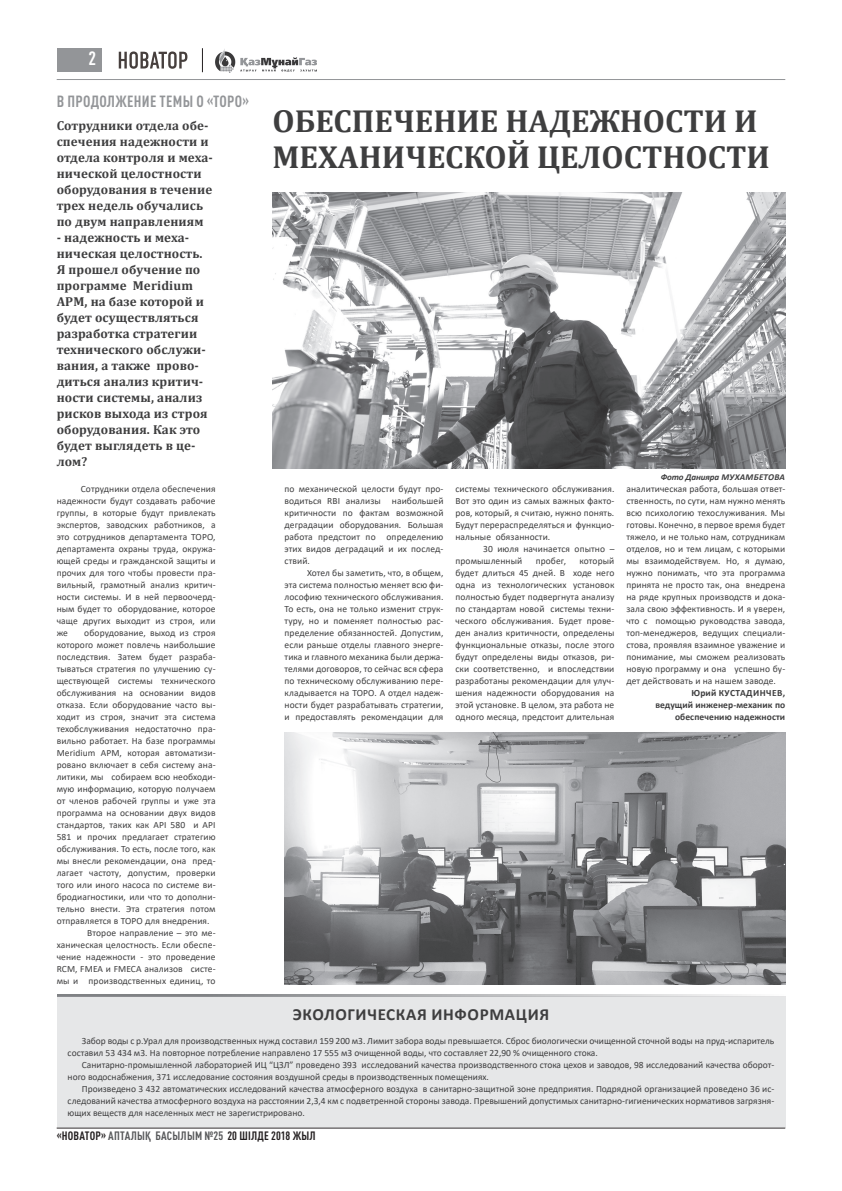
<style>
.page{position:relative;width:842px;height:1191px;background:#fff}
.page>*{position:absolute;margin:0;border:0;box-sizing:border-box;transform-origin:0 0}
.t1{font:700 32px "Cambria";color:#3e3e3f}
.t2{font:700 condensed 19px "DIN Pro";color:#fff}
.t3{font:700 17px "Calibri";letter-spacing:.04em;color:#3e3e3f}
.t4{font:700 condensed 16px "DIN Pro";letter-spacing:.01em;color:#939598}
.t5{font:700 13px/16px "Cambria";letter-spacing:.01em;color:#3e3e3f}
.t6{font:700 condensed 12px "DIN Pro";letter-spacing:.01em;color:#231f20}
.t7{font:700 condensed 12px "DIN Pro";color:#57585a}
.t8{font:9.5px/12px "Calibri";letter-spacing:.01em;color:#3e3e3f;text-align:justify}
.t9{font:700 9.5px/12px "Calibri";letter-spacing:.01em;color:#3e3e3f;text-align:right}
.t10{font:italic 700 9px "Calibri";letter-spacing:.02em;color:#3e3e3f}
.s1{color:#57585a}
</style>
<div class="page">
<hr style="left:57px;top:1127px;width:728px;height:1px;background:#231f20">
<svg style="left:119px;top:51px;width:68px;height:18px"></svg>
<div style="left:57px;top:48px;width:45px;height:24px;background:#939598"></div>
<svg style="left:202px;top:48px;width:1px;height:24px"></svg>
<hr style="left:57px;top:79px;width:728px;height:1px;background:#939598">
<img style="left:216px;top:49px;width:100px;height:23px">
<img style="left:273px;top:192px;width:512px;height:276px">
<hr style="left:57px;top:994px;width:728px;height:2px;background:#808285">
<div style="left:57px;top:996px;width:728px;height:131px;background:#e6e7e8"></div>
<img style="left:285px;top:732px;width:500px;height:252px">
<h2 class="t2" style="left:88px;top:44px;width:9px">2</h2>
<h3 class="t4" style="left:57px;top:90px;width:60px">В пр одолжен</h3>
<h3 class="t4" style="left:142px;top:90px;width:27px">ие темы</h3>
<h3 class="t4" style="left:196px;top:90px;width:54px">О «ТОРО»</h3>
<h3 class="t5" style="left:57px;top:117px;width:158px">Сотрудники отдела обе&shy;спечения надежности и отдела контроля и меха&shy;нической целостности оборудования в течение трех недель обучались по двум направлениям</h3>
<p class="t5" style="left:57px;top:229px;width:152px">- надежность и меха&shy;ническая целостность.<br>Я прошел обучение по программе Meridium<br>APM, на базе которой и будет осуществляться разработка стратегии технического обслужи&shy;вания, а также прово&shy;диться анализ критич&shy;ности системы, анализ рисков выхода из строя оборудования. Как это будет выглядеть в це&shy;лом?</p>
<p class="t8" style="left:57px;top:483px;width:160px;text-indent:24px">Сотрудники отдела обеспечения надежности будут создавать рабочие группы, в которые будут привлекать экспертов, заводских работников, а это сотрудников департамента ТОРО, департамента охраны труда, окружа&shy;ющей среды и гражданской защиты и прочих для того чтобы провести пра&shy;вильный, грамотный анализ критич&shy;ности системы. И в ней первоочерд&shy;ным будет то оборудование, которое чаще других выходит из строя, или же</p>
<p class="t8" style="left:84px;top:627px;width:133px">оборудование, выход из строя</p>
<p class="t8" style="left:57px;top:639px;width:160px">которого может повлечь наибольшие</p>
<p class="t8" style="left:57px;top:651px;width:160px">последствия. Затем будет разраба-</p>
<p class="t8" style="left:57px;top:663px;width:160px">тываться стратегия по улучшению су-</p>
<p class="t8" style="left:57px;top:675px;width:160px">ществующей системы технического</p>
<p class="t8" style="left:57px;top:687px;width:160px">обслуживания на основании видов</p>
<p class="t8" style="left:57px;top:699px;width:160px">отказа. Если оборудование часто вы-</p>
<p class="t8" style="left:57px;top:711px;width:160px">ходит из строя, значит эта система</p>
<p class="t8" style="left:57px;top:723px;width:160px">техобслуживания недостаточно пра-</p>
<p class="t8" style="left:57px;top:735px;width:160px">вильно работает. На базе программы</p>
<p class="t8" style="left:57px;top:747px;width:160px">Meridium APM, которая автоматизи-</p>
<p class="t8" style="left:57px;top:759px;width:160px">ровано включает в себя систему ана-</p>
<p class="t8" style="left:57px;top:771px;width:160px">литики, мы собираем всю необходи-</p>
<p class="t8" style="left:57px;top:783px;width:160px">мую информацию, которую получаем</p>
<p class="t8" style="left:57px;top:795px;width:160px">от членов рабочей группы и уже эта</p>
<p class="t8" style="left:57px;top:807px;width:160px">программа на основании двух видов</p>
<p class="t8" style="left:57px;top:819px;width:160px">стандартов, таких как API 580 и API</p>
<p class="t8" style="left:57px;top:831px;width:160px">581 и прочих предлагает стратегию</p>
<p class="t8" style="left:57px;top:843px;width:160px">обслуживания. То есть, после того, как</p>
<p class="t8" style="left:57px;top:855px;width:160px">мы внесли рекомендации, она пред-</p>
<p class="t8" style="left:57px;top:867px;width:160px">лагает частоту, допустим, проверки</p>
<p class="t8" style="left:57px;top:879px;width:160px">того или иного насоса по системе ви-</p>
<p class="t8" style="left:57px;top:891px;width:160px">бродиагностики, или что то дополни-</p>
<p class="t8" style="left:57px;top:903px;width:160px">тельно внести. Эта стратегия потом</p>
<p class="t8" style="left:57px;top:915px;width:154px">отправляется в ТОРО для внедрения.</p>
<p class="t8" style="left:87px;top:927px;width:130px">Второе направление – это ме-</p>
<p class="t8" style="left:57px;top:939px;width:160px">ханическая целостность. Если обеспе-</p>
<p class="t8" style="left:57px;top:951px;width:160px">чение надежности - это проведение</p>
<p class="t8" style="left:57px;top:963px;width:160px">RCM, FMEA и FMECA анализов систе-</p>
<p class="t8" style="left:57px;top:975px;width:160px">мы и производственных единиц, то</p>
<h1 class="t1" style="left:273px;top:98px;width:369px">Обеспечение надежност</h1>
<h1 class="t1" style="left:704px;top:98px;width:55px">и и</h1>
<h1 class="t1" style="left:273px;top:134px;width:351px">механической целостност</h1>
<h1 class="t1" style="left:747px;top:134px;width:25px">и</h1>
<p class="t8" style="left:285px;top:483px;width:160px">по механической целости будут про&shy;водиться RBI анализы наибольшей критичности по фактам возможной деградации оборудования. Большая работа предстоит по определению этих видов деградаций и их послед&shy;ствий.</p>
<p class="t8" style="left:285px;top:567px;width:160px;text-indent:22px">Хотел бы заметить, что, в общем, эта система полностью меняет всю фи&shy;лософию технического обслуживания.<br>То есть, она не только изменит струк&shy;туру, но и поменяет полностью рас&shy;пределение обязанностей. Допустим, если раньше отделы главного энерге&shy;тика и главного механика были держа&shy;телями договоров, то сейчас вся сфера по техническому обслуживанию пере&shy;кладывается на ТОРО. А отдел надеж&shy;ности будет разрабатывать стратегии, и предоставлять рекомендации для</p>
<p class="t8" style="left:455px;top:483px;width:160px">системы технического обслуживания.<br>Вот это один из самых важных факто&shy;ров, который, я считаю, нужно понять.<br>Будут перераспределяться и функцио&shy;нальные обязанности.</p>
<p class="t8" style="left:455px;top:543px;width:160px;text-indent:28px">30 июля начинается опытно – промышленный</p>
<p class="t8" style="left:536px;top:555px;width:32px">пробег,</p>
<p class="t8" style="left:455px;top:555px;width:160px;text-indent:124px">который будет длиться 45 дней. В ходе него одна из технологических установок полностью будет подвергнута анализу по стандартам новой системы техни&shy;ческого обслуживания. Будет прове&shy;ден анализ критичности, определены функциональные отказы, после этого будут определены виды отказов, ри&shy;ски соответственно, и впоследствии разработаны рекомендации для улуч&shy;шения надежности оборудования на этой установке. В целом, эта работа не одного месяца, предстоит длительная</p>
<p class="t10" style="left:661px;top:471px;width:126px">Фото Данияра Мухамбетова</p>
<p class="t8" style="left:626px;top:482px;width:160px">аналитическая работа, большая ответ&shy;ственность, по сути, нам нужно менять всю психологию техослуживания. Мы готовы. Конечно, в первое время будет тяжело, и не только нам, сотрудникам отделов, но и тем лицам, с которыми мы взаимодействуем. Но, я думаю, нужно понимать, что эта программа принята не просто так, она внедрена на ряде крупных производств и дока&shy;зала свою эффективность. И я уверен, что с помощью руководства завода, топ-менеджеров, ведущих специали&shy;стова, проявляя взаимное уважение и понимание, мы сможем реализовать новую программу и она успешно бу&shy;дет действовать и на нашем заводе.</p>
<p class="t9" style="left:655px;top:687px;width:131px">Юрий Кустадинчев, ведущий инженер-механик по обеспечению надежности</p>
<h3 class="t3" style="left:293px;top:1002px;width:258px">Экологическая информация</h3>
<p class="t8" style="left:68px;top:1035px;width:708px;text-indent:14px">Забор воды с р.Урал для производственных нужд составил 159 200 м3. Лимит забора воды превышается. Сброс биологически очищенной сточной воды на пруд-испаритель составил 53 434 м3. На повторное потребление направлено 17 555 м3 очищенной воды, что составляет 22,90 % очищенного стока.</p>
<p class="t8" style="left:68px;top:1059px;width:708px;text-indent:14px">Санитарно-промышленной лабораторией ИЦ “ЦЗЛ” проведено 393 исследований качества производственного стока цехов и заводов, 98 исследований качества оборот&shy;ного водоснабжения, 371 исследование состояния воздушной среды в производственных помещениях.</p>
<p class="t8" style="left:68px;top:1083px;width:708px;text-indent:14px">Произведено 3 432 автоматических исследований качества атмосферного воздуха в санитарно-защитной зоне предприятия. Подрядной организацией проведено 36 ис&shy;следований качества атмосферного воздуха на расстоянии 2,3,4 км с подветренной стороны завода. Превышений допустимых санитарно-гигиенических нормативов загрязня&shy;ющих веществ для населенных мест не зарегистрировано.</p>
<p class="t6" style="left:57px;top:1127px;width:59px">«НОВАТОР» <span class="s1">апталы</span></p>
<p class="t7" style="left:145px;top:1127px;width:18px">қ басылым</p>
<p class="t6" style="left:205px;top:1127px;width:97px"><span class="s1">№25</span> 20 ШІЛДЕ 2018 жыл</p>
</div>
